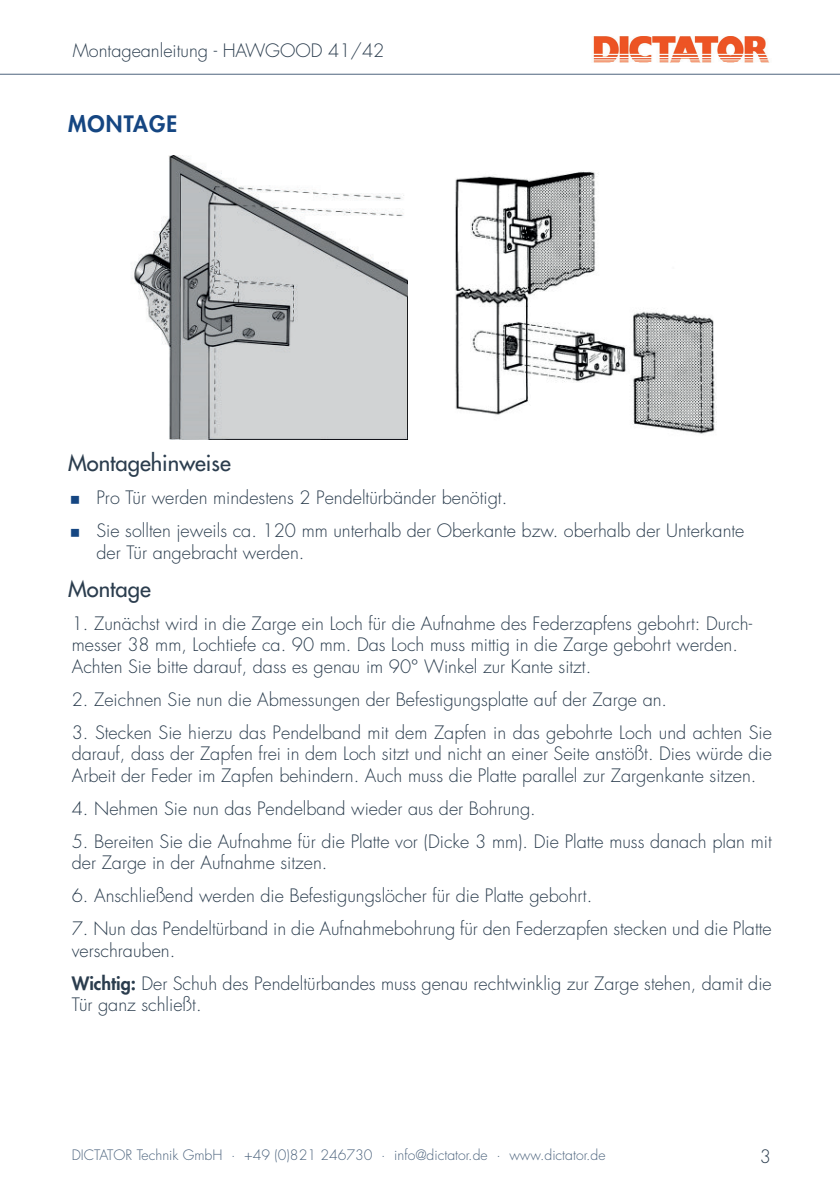
<style>
.page{position:relative;width:840px;height:1191px;background:#fff}
.page>*{position:absolute;margin:0;border:0;box-sizing:border-box;transform-origin:0 0}
.t1{font:500 22px "Futura Std";color:#2b3d4e}
.t2{font:800 22px "Futura Std";letter-spacing:.05em;color:#154682}
.t3{font:300 18px/21.6px "Futura Std";color:#2b3d4e}
.t4{font:300 14px "Futura Std";color:#4d647e}
.s1{font-weight:800}
</style>
<div class="page">
<img style="left:593px;top:37px;width:176px;height:25px">
<hr style="left:0;top:74px;width:839px;height:1px;background:#4d647e">
<img style="left:132px;top:156px;width:275px;height:283px">
<img style="left:455px;top:171px;width:261px;height:264px">
<p class="t3" style="left:73px;top:40px;width:313px">Montageanleitung - HAWGOOD 41/42</p>
<p class="t2" style="left:68px;top:109px;width:110px">MONTAGE</p>
<p class="t1" style="left:68px;top:449px;width:164px">Montagehinweise</p>
<p class="t3" style="left:96px;top:482px;width:649px;line-height:33px">Pro Tür werden mindestens 2 Pendeltürbänder benötigt.<br>Sie sollten jeweils ca. 120 mm unterhalb der Oberkante bzw. oberhalb der Unterkante</p>
<p class="t3" style="left:96px;top:542px;width:209px">der Tür angebracht werden.</p>
<p class="t1" style="left:68px;top:575px;width:84px">Montage</p>
<p class="t3" style="left:72px;top:613px;width:681px">1. Zunächst wird in die Zarge ein Loch für die Aufnahme des Federzapfens gebohrt: Durch&shy;messer 38 mm, Lochtiefe ca. 90 mm. Das Loch muss mittig in die Zarge gebohrt werden.<br>Achten Sie bitte darauf, dass es genau im 90° Winkel zur Kante sitzt.</p>
<p class="t3" style="left:72px;top:689px;width:596px">2. Zeichnen Sie nun die Abmessungen der Befestigungsplatte auf der Zarge an.</p>
<p class="t3" style="left:72px;top:722px;width:701px;text-align:justify">3. Stecken Sie hierzu das Pendelband mit dem Zapfen in das gebohrte Loch und achten Sie darauf, dass der Zapfen frei in dem Loch sitzt und nicht an einer Seite anstößt. Dies würde die Arbeit der Feder im Zapfen behindern. Auch muss die Platte parallel zur Zargenkante sitzen.</p>
<p class="t3" style="left:72px;top:798px;width:465px">4. Nehmen Sie nun das Pendelband wieder aus der Bohrung.</p>
<p class="t3" style="left:72px;top:831px;width:701px">5. Bereiten Sie die Aufnahme für die Platte vor (Dicke 3 mm). Die Platte muss danach plan mit der Zarge in der Aufnahme sitzen.</p>
<p class="t3" style="left:72px;top:885px;width:521px">6. Anschließend werden die Befestigungslöcher für die Platte gebohrt.</p>
<p class="t3" style="left:72px;top:918px;width:701px">7. Nun das Pendeltürband in die Aufnahmebohrung für den Federzapfen stecken und die Platte verschrauben.</p>
<p class="t3" style="left:72px;top:973px;width:701px"><span class="s1">Wichtig:</span> Der Schuh des Pendeltürbandes muss genau rechtwinklig zur Zarge stehen, damit die<br>Tür ganz schließt.</p>
<p class="t4" style="left:72px;top:1146px;width:535px">DICTATOR Technik GmbH · +49 (0)821 246730 · info@dictator.de · www.dictator.de</p>
<p class="t3" style="left:759px;top:1146px;width:13px">3</p>
</div>
